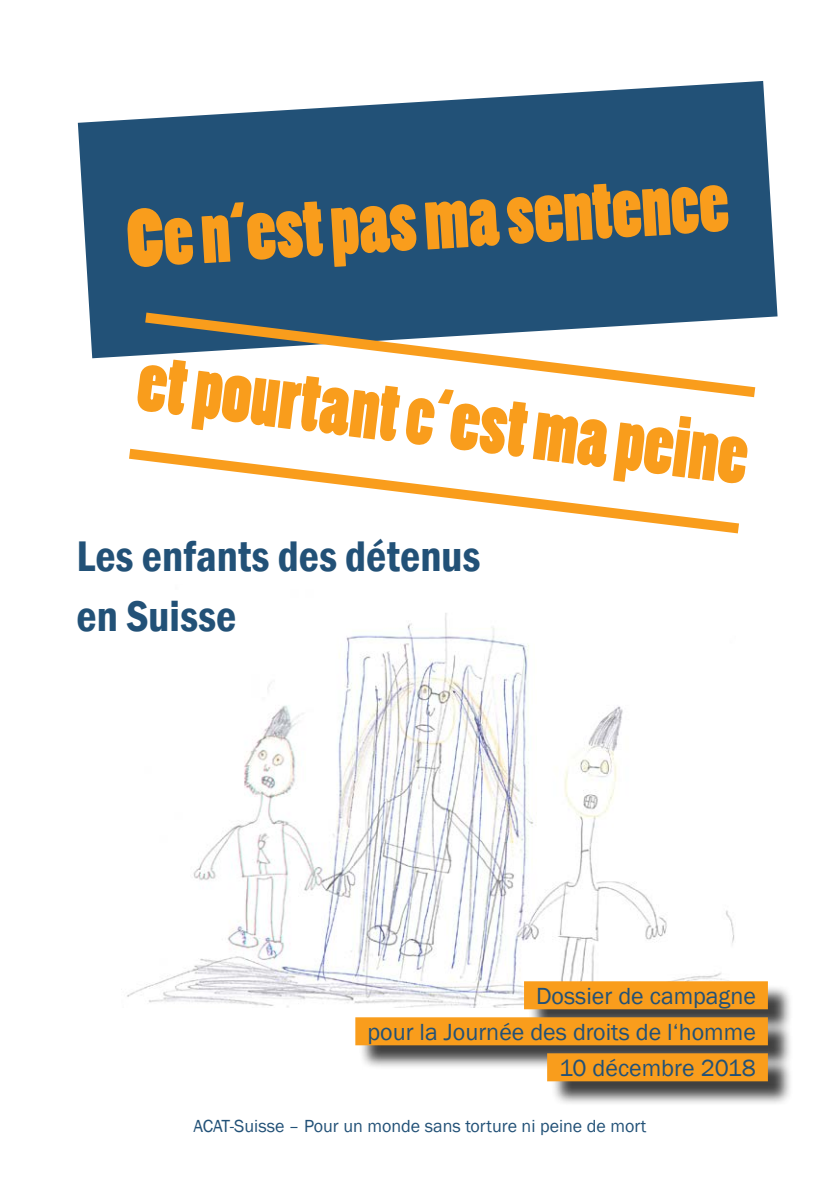
<style>
.page{position:relative;width:840px;height:1191px;background:#fff}
.page>*{position:absolute;margin:0;border:0;box-sizing:border-box;transform-origin:0 0}
.Cover_Titel{font:78px "Poplar Std";color:#f99d1c}
.Cover_Untertitel{font:600 condensed 44px/60px "Franklin Gothic";color:#225177}
.Cover_Lead{font:24px "Franklin Gothic";color:#225177}
.Cover_Slogan_ACAT{font:18px "Franklin Gothic";color:#225177}
.s1{color:#f99d1c}
</style>
<div class="page">
<img style="left:127px;top:613px;width:607px;height:394px">
<div style="left:358px;top:984px;width:434px;height:122px;background:#000;opacity:.75"></div>
<div style="left:523px;top:981px;width:244px;height:28px;background:#f99d1c"></div>
<div style="left:355px;top:1017px;width:412px;height:28px;background:#f99d1c"></div>
<div style="left:547px;top:1053px;width:220px;height:28px;background:#f99d1c"></div>
<svg style="left:78px;top:81px;width:699px;height:277px;background:#3a6486"></svg>
<svg style="left:135px;top:306px;width:630px;height:92px"></svg>
<svg style="left:129px;top:448px;width:610px;height:86px"></svg>
<p class="Cover_Titel" style="left:124px;top:199px;width:604px;rotate:-4deg">Ce n‘est pas ma sentence</p>
<p class="Cover_Titel" style="left:143px;top:339px;width:615px;rotate:7deg">et pourtant c‘est ma peine</p>
<p class="Cover_Untertitel" style="left:77px;top:526px;width:405px">Les enfants des détenus en Suisse</p>
<p class="Cover_Lead" style="left:535px;top:980px;width:233px">Dossier de campagne <span class="s1">.</span></p>
<p class="Cover_Lead" style="left:367px;top:1016px;width:402px">pour la Journée des droits de l‘homme <span class="s1">.</span></p>
<p class="Cover_Lead" style="left:559px;top:1052px;width:210px">10 décembre 2018 <span class="s1">.</span></p>
<p class="Cover_Slogan_ACAT" style="left:193px;top:1114px;width:454px">ACAT-Suisse – Pour un monde sans torture ni peine de mort</p>
</div>
